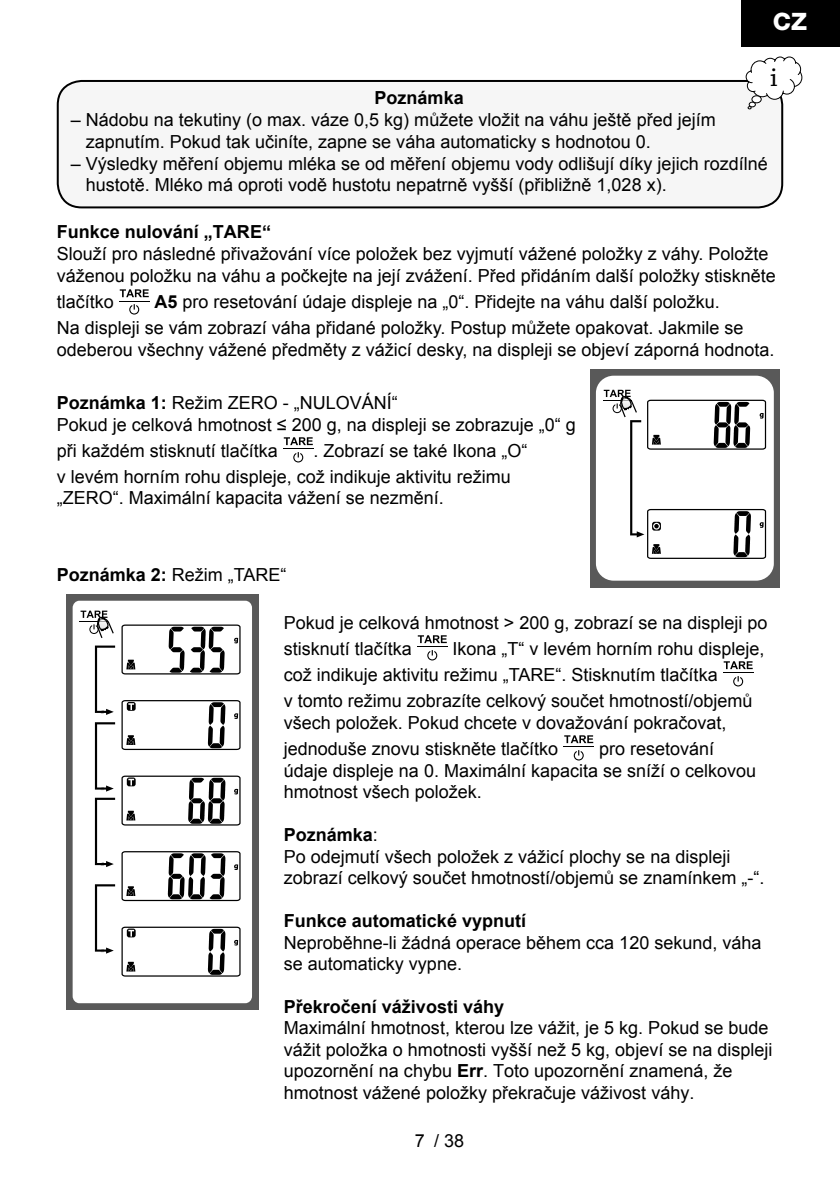
<style>
.page{position:relative;width:840px;height:1191px;background:#fff}
.page>*{position:absolute;margin:0;border:0;box-sizing:border-box;transform-origin:0 0}
.t1{font:28px "Chaparral Pro";color:#000}
.t2{font:800 24px "Helvetica Neue OT";color:#fff}
.t3{font:18px/21.4px "Arial";color:#000}
.t4{font:700 18px "Arial";color:#000}
.s1{font-weight:700}
</style>
<div class="page">
<div style="left:58px;top:81px;width:723px;height:126px;background:#f6f6f6;border-radius:24px"></div>
<div style="left:57px;top:80px;width:725px;height:128px;border:2px solid #000;border-radius:24px"></div>
<svg style="left:745px;top:57px;width:56px;height:52px"></svg>
<svg style="left:129px;top:304px;width:10px;height:10px"></svg>
<hr style="left:119px;top:301px;width:30px;height:1px;background:#000">
<svg style="left:120px;top:289px;width:29px;height:8px"></svg>
<div style="left:589px;top:369px;width:190px;height:218px;background:#595959"></div>
<div style="left:595px;top:376px;width:178px;height:204px;background:#fff;border-radius:17px"></div>
<svg style="left:603px;top:390px;width:163px;height:169px"></svg>
<svg style="left:293px;top:452px;width:10px;height:10px"></svg>
<hr style="left:282px;top:448px;width:31px;height:1px;background:#000">
<svg style="left:283px;top:437px;width:29px;height:8px"></svg>
<div style="left:66px;top:594px;width:192px;height:415px;background:#595959"></div>
<div style="left:73px;top:601px;width:179px;height:402px;background:#fff;border-radius:7px"></div>
<svg style="left:95px;top:645px;width:20px;height:70px"></svg>
<svg style="left:95px;top:722px;width:20px;height:69px"></svg>
<svg style="left:95px;top:797px;width:20px;height:70px"></svg>
<svg style="left:95px;top:884px;width:20px;height:69px"></svg>
<svg style="left:121px;top:624px;width:120px;height:51px"></svg>
<svg style="left:121px;top:700px;width:120px;height:50px"></svg>
<svg style="left:121px;top:775px;width:120px;height:51px"></svg>
<svg style="left:121px;top:851px;width:120px;height:50px"></svg>
<svg style="left:121px;top:926px;width:120px;height:51px"></svg>
<svg style="left:80px;top:610px;width:34px;height:28px"></svg>
<svg style="left:427px;top:650px;width:10px;height:10px"></svg>
<hr style="left:416px;top:646px;width:31px;height:1px;background:#000">
<svg style="left:417px;top:635px;width:29px;height:8px"></svg>
<svg style="left:733px;top:676px;width:9px;height:10px"></svg>
<hr style="left:722px;top:672px;width:31px;height:1px;background:#000">
<svg style="left:723px;top:661px;width:29px;height:8px"></svg>
<svg style="left:573px;top:750px;width:10px;height:10px"></svg>
<hr style="left:563px;top:746px;width:30px;height:1px;background:#000">
<svg style="left:564px;top:735px;width:29px;height:8px"></svg>
<div style="left:740px;top:0;width:99px;height:47px;background:#000"></div>
<h2 class="t2" style="left:772px;top:8px;width:36px">CZ</h2>
<h1 class="t1" style="left:769px;top:62px;width:9px">i</h1>
<p class="t4" style="left:374px;top:85px;width:91px">Poznámka</p>
<p class="t3" style="left:86px;top:109px;width:631px;line-height:22px;text-indent:-15px">– Nádobu na tekutiny (o max. váze 0,5 kg) můžete vložit na váhu ještě před jejím zapnutím. Pokud tak učiníte, zapne se váha automaticky s hodnotou 0.</p>
<p class="t3" style="left:86px;top:152px;width:683px;text-indent:-15px">– Výsledky měření objemu mléka se od měření objemu vody odlišují díky jejich rozdílné hustotě. Mléko má oproti vodě hustotu nepatrně vyšší (přibližně 1,028 x).</p>
<p class="t4" style="left:57px;top:219px;width:216px">Funkce nulování „TARE“</p>
<p class="t3" style="left:57px;top:242px;width:720px;line-height:22px">Slouží pro následné přivažování více položek bez vyjmutí vážené položky z váhy. Položte váženou položku na váhu a počkejte na její zvážení. Před přidáním další položky stiskněte</p>
<p class="t3" style="left:57px;top:291px;width:58px">tlačítko</p>
<p class="t3" style="left:57px;top:288px;width:688px;line-height:26px;text-indent:98px"><span class="s1">A5</span> pro resetování údaje displeje na „0“. Přidejte na váhu další položku.<br>Na displeji se vám zobrazí váha přidané položky. Postup můžete opakovat. Jakmile se</p>
<p class="t3" style="left:57px;top:339px;width:719px">odeberou všechny vážené předměty z vážicí desky, na displeji se objeví záporná hodnota.</p>
<p class="t3" style="left:57px;top:392px;width:520px"><span class="s1">Poznámka 1:</span> Režim ZERO - „NULOVÁNÍ“<br>Pokud je celková hmotnost ≤ 200 g, na displeji se zobrazuje „0“ g</p>
<p class="t3" style="left:57px;top:439px;width:222px">při každém stisknutí tlačítka</p>
<p class="t3" style="left:57px;top:437px;width:472px;line-height:26px;text-indent:257px">. Zobrazí se také Ikona „O“ v levém horním rohu displeje, což indikuje aktivitu režimu</p>
<p class="t3" style="left:57px;top:487px;width:388px">„ZERO“. Maximální kapacita vážení se nezmění.</p>
<p class="t3" style="left:57px;top:564px;width:231px"><span class="s1">Poznámka 2:</span> Režim „TARE“</p>
<p class="t3" style="left:283px;top:609px;width:485px;line-height:26px">Pokud je celková hmotnost &gt; 200 g, zobrazí se na displeji po stisknutí tlačítka</p>
<p class="t3" style="left:283px;top:635px;width:482px;line-height:26px;text-indent:169px">Ikona „T“ v levém horním rohu displeje, což indikuje aktivitu režimu „TARE“. Stisknutím tlačítka<br>v tomto režimu zobrazíte celkový součet hmotností/objemů</p>
<p class="t3" style="left:283px;top:709px;width:444px;line-height:26px">všech položek. Pokud chcete v dovažování pokračovat, jednoduše znovu stiskněte tlačítko</p>
<p class="t3" style="left:283px;top:737px;width:473px;text-indent:315px">pro resetování údaje displeje na 0. Maximální kapacita se sníží o celkovou hmotnost všech položek.</p>
<p class="t3" style="left:283px;top:824px;width:482px"><span class="s1">Poznámka</span>:<br>Po odejmutí všech položek z vážicí plochy se na displeji zobrazí celkový součet hmotností/objemů se znamínkem „-“.</p>
<p class="t4" style="left:283px;top:908px;width:244px">Funkce automatické vypnutí</p>
<p class="t3" style="left:283px;top:931px;width:479px">Neproběhne-li žádná operace během cca 120 sekund, váha se automaticky vypne.</p>
<p class="t4" style="left:283px;top:994px;width:222px">Překročení váživosti váhy</p>
<p class="t3" style="left:283px;top:1017px;width:490px">Maximální hmotnost, kterou lze vážit, je 5 kg. Pokud se bude vážit položka o hmotnosti vyšší než 5 kg, objeví se na displeji upozornění na chybu <span class="s1">Err</span>. Toto upozornění znamená, že hmotnost vážené položky překračuje váživost váhy.</p>
<p class="t3" style="left:415px;top:1130px;width:12px">7</p>
<p class="t3" style="left:434px;top:1130px;width:32px">/ 38</p>
</div>
